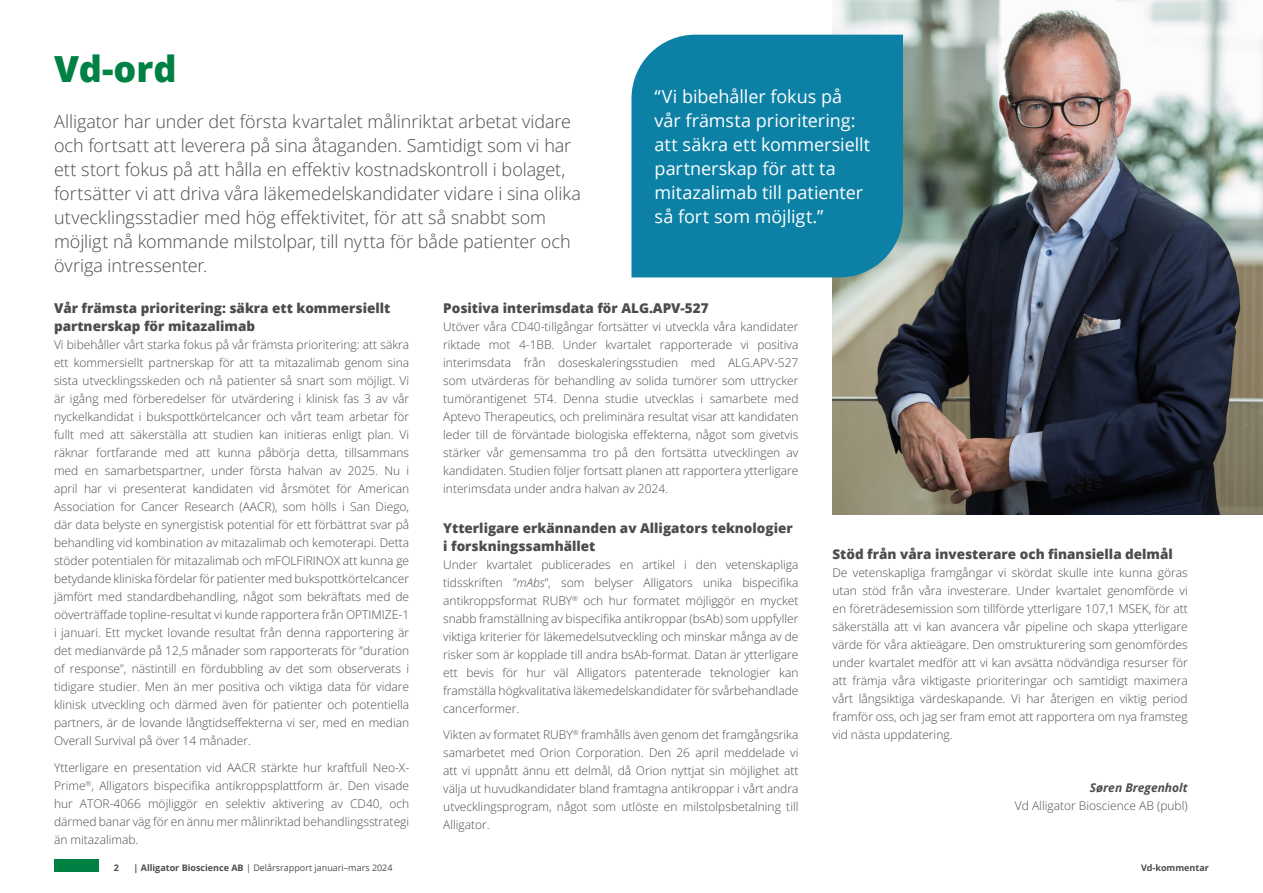
<style>
.page{position:relative;width:1263px;height:893px;background:#fff}
.page>*{position:absolute;margin:0;border:0;box-sizing:border-box;transform-origin:0 0}
.Page_-_Title_Green_Bold{font:800 36px "Open Sans";color:#008144}
.Page_-_Introduction{font:300 18px/24px "Open Sans";color:#4b4c4d}
.Page_-_Introduction-2{font:18px/24px "Open Sans";letter-spacing:-.005em;color:#fff}
.Page_-_Subtitle_Bold_Black_9_12{font:800 13.5px/18px "Open Sans";color:#4b4c4d}
.Page_-_Normal_Black_8_12{font:300 12px/18px "Open Sans";color:#4b4c4d;text-align:justify}
.Page_-_Quote_Black{font:italic 700 12px "Open Sans";color:#4b4c4d}
.t1{font:9px "Open Sans";color:#4b4c4d}
.t2{font:700 9px "Open Sans";color:#4b4c4d}
.s1{font-style:italic}
.s2{font-weight:700}
</style>
<div class="page">
<div style="left:54px;top:860px;width:45px;height:12px;background:#008144"></div>
<img style="left:832px;top:0;width:431px;height:514px">
<svg style="left:631px;top:35px;width:272px;height:242px;background:#1887a9"></svg>
<p class="Page_-_Title_Green_Bold" style="left:54px;top:41px;width:124px">Vd-ord</p>
<p class="Page_-_Introduction-2" style="left:655px;top:84px;width:217px">“Vi bibehåller fokus på vår främsta prioritering: att säkra ett kommersiellt partnerskap för att ta mitazalimab till patienter så fort som möjligt.”</p>
<p class="Page_-_Introduction" style="left:54px;top:109px;width:528px">Alligator har under det första kvartalet målinriktat arbetat vidare och fortsatt att leverera på sina åtaganden. Samtidigt som vi har ett stort fokus på att hålla en effektiv kostnadskontroll i bolaget, fortsätter vi att driva våra läkemedelskandidater vidare i sina olika utvecklingsstadier med hög effektivitet, för att så snabbt som möjligt nå kommande milstolpar, till nytta för både patienter och övriga intressenter.</p>
<p class="Page_-_Subtitle_Bold_Black_9_12" style="left:54px;top:299px;width:338px">Vår främsta prioritering: säkra ett kommersiellt partnerskap för mitazalimab</p>
<p class="Page_-_Normal_Black_8_12" style="left:54px;top:336px;width:357px">Vi bibehåller vårt starka fokus på vår främsta prioritering: att säkra ett kommersiellt partnerskap för att ta mitazalimab genom sina sista utvecklingsskeden och nå patienter så snart som möjligt. Vi är igång med förberedelser för utvärdering i klinisk fas 3 av vår nyckelkandidat i bukspottkörtelcancer och vårt team arbetar för fullt med att säkerställa att studien kan initieras enligt plan. Vi räknar fortfarande med att kunna påbörja detta, tillsammans med en samarbetspartner, under första halvan av 2025. Nu i april har vi presenterat kandidaten vid årsmötet för American Association for Cancer Research (AACR), som hölls i San Diego, där data belyste en synergistisk potential för ett förbättrat svar på behandling vid kombination av mitazalimab och kemoterapi. Detta stöder potentialen för mitazalimab och mFOLFIRINOX att kunna ge betydande kliniska fördelar för patienter med bukspottkörtelcancer jämfört med standardbehandling, något som bekräftats med de oöverträffade topline-resultat vi kunde rapportera från OPTIMIZE-1 i januari. Ett mycket lovande resultat från denna rapportering är det medianvärde på 12,5 månader som rapporterats för ”duration of response”, nästintill en fördubbling av det som observerats i tidigare studier. Men än mer positiva och viktiga data för vidare klinisk utveckling och därmed även för patienter och potentiella partners, är de lovande långtidseffekterna vi ser, med en median Overall Survival på över 14 månader.</p>
<p class="Page_-_Normal_Black_8_12" style="left:54px;top:758px;width:357px">Ytterligare en presentation vid AACR stärkte hur kraftfull Neo-X-Prime<sup>®</sup>, Alligators bispecifika antikroppsplattform är. Den visade hur ATOR-4066 möjliggör en selektiv aktivering av CD40, och därmed banar väg för en ännu mer målinriktad behandlingsstrategi än mitazalimab.</p>
<p class="Page_-_Subtitle_Bold_Black_9_12" style="left:443px;top:299px;width:267px">Positiva interimsdata för ALG.APV-527</p>
<p class="Page_-_Normal_Black_8_12" style="left:443px;top:318px;width:357px">Utöver våra CD40-tillgångar fortsätter vi utveckla våra kandidater riktade mot 4-1BB. Under kvartalet rapporterade vi positiva interimsdata från doseskaleringsstudien med ALG.APV-527 som utvärderas för behandling av solida tumörer som uttrycker tumörantigenet 5T4. Denna studie utvecklas i samarbete med Aptevo Therapeutics, och preliminära resultat visar att kandidaten leder till de förväntade biologiska effekterna, något som givetvis stärker vår gemensamma tro på den fortsätta utvecklingen av kandidaten. Studien följer fortsatt planen att rapportera ytterligare interimsdata under andra halvan av 2024.</p>
<p class="Page_-_Subtitle_Bold_Black_9_12" style="left:443px;top:518px;width:351px">Ytterligare erkännanden av Alligators teknologier i forskningssamhället</p>
<p class="Page_-_Normal_Black_8_12" style="left:443px;top:555px;width:357px">Under kvartalet publicerades en artikel i den vetenskapliga tidsskriften ”<span class="s1">mAbs</span>”, som belyser Alligators unika bispecifika antikroppsformat RUBY<sup>®</sup> och hur formatet möjliggör en mycket snabb framställning av bispecifika antikroppar (bsAb) som uppfyller viktiga kriterier för läkemedelsutveckling och minskar många av de risker som är kopplade till andra bsAb-format. Datan är ytterligare ett bevis för hur väl Alligators patenterade teknologier kan framställa högkvalitativa läkemedelskandidater för svårbehandlade cancerformer.</p>
<p class="Page_-_Normal_Black_8_12" style="left:443px;top:725px;width:357px">Vikten av formatet RUBY<sup>®</sup> framhålls även genom det framgångsrika samarbetet med Orion Corporation. Den 26 april meddelade vi att vi uppnått ännu ett delmål, då Orion nyttjat sin möjlighet att välja ut huvudkandidater bland framtagna antikroppar i vårt andra utvecklingsprogram, något som utlöste en milstolpsbetalning till Alligator.</p>
<p class="Page_-_Subtitle_Bold_Black_9_12" style="left:832px;top:544px;width:342px">Stöd från våra investerare och finansiella delmål</p>
<p class="Page_-_Normal_Black_8_12" style="left:832px;top:563px;width:357px">De vetenskapliga framgångar vi skördat skulle inte kunna göras utan stöd från våra investerare. Under kvartalet genomförde vi en företrädesemission som tillförde ytterligare 107,1 MSEK, för att säkerställa att vi kan avancera vår pipeline och skapa ytterligare värde för våra aktieägare. Den omstrukturering som genomfördes under kvartalet medför att vi kan avsätta nödvändiga resurser för att främja våra viktigaste prioriteringar och samtidigt maximera vårt långsiktiga värdeskapande. Vi har återigen en viktig period framför oss, och jag ser fram emot att rapportera om nya framsteg vid nästa uppdatering.</p>
<p class="Page_-_Quote_Black" style="left:1090px;top:779px;width:99px">Søren Bregenholt</p>
<p class="Page_-_Normal_Black_8_12" style="left:1015px;top:796px;width:174px">Vd Alligator Bioscience AB (publ)</p>
<p class="t2" style="left:114px;top:861px;width:7px">2</p>
<p class="t1" style="left:134px;top:861px;width:261px"><span class="s2">| Alligator Bioscience AB</span> | Delårsrapport januari–mars 2024</p>
<p class="t2" style="left:1141px;top:861px;width:69px">Vd-kommentar</p>
</div>
